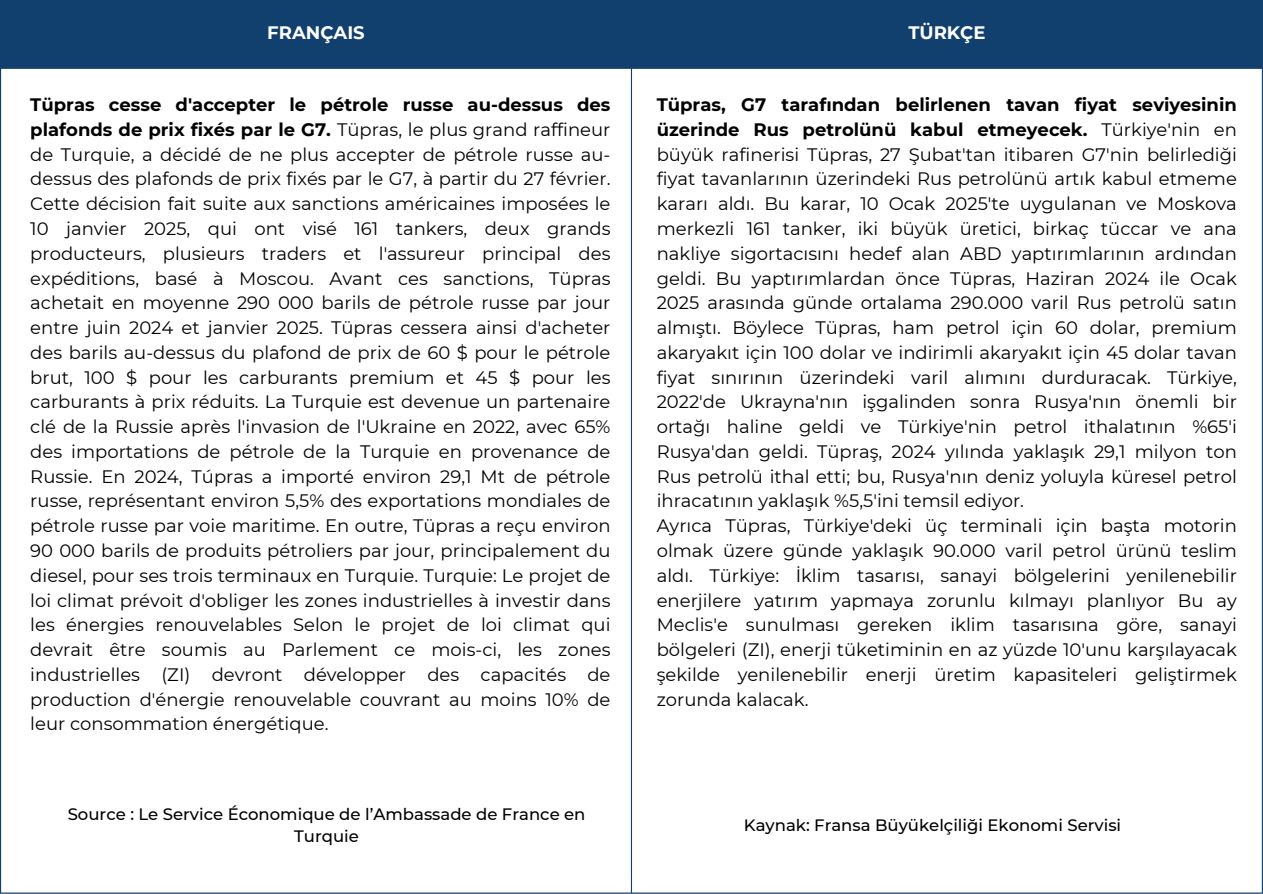
<style>
.page{position:relative;width:1263px;height:894px;background:#fff}
.page>*{position:absolute;margin:0;border:0;box-sizing:border-box;transform-origin:0 0}
.t1{font:18px/24.8px "Montserrat";color:#000;text-align:justify}
.t2{font:700 18px "Montserrat";color:#fff}
.t3{font:500 16.5px/22.5px "Montserrat";color:#000;text-align:center}
.s1{font-weight:700}
</style>
<div class="page">
<div style="left:1px;top:1px;width:1261px;height:67px;background:#11406f"></div>
<hr style="left:0;top:1px;width:1px;height:891px;background:#11406f">
<hr style="left:631px;top:1px;width:1px;height:891px;background:#11406f">
<hr style="left:1262px;top:1px;width:1px;height:891px;background:#11406f">
<hr style="left:0;top:0;width:1263px;height:1px;background:#11406f">
<hr style="left:0;top:68px;width:1263px;height:1px;background:#11406f">
<hr style="left:0;top:892px;width:1263px;height:1px;background:#11406f">
<p class="t2" style="left:267px;top:22px;width:99px">FRANÇAIS</p>
<p class="t2" style="left:908px;top:22px;width:79px">TÜRKÇE</p>
<p class="t1" style="left:30px;top:92px;width:582px"><span class="s1">Tüpras cesse d'accepter le pétrole russe au-dessus des plafonds de prix fixés par le G7.</span> Tüpras, le plus grand raffineur de Turquie, a décidé de ne plus accepter de pétrole russe au&shy;dessus des plafonds de prix fixés par le G7, à partir du 27 février.<br>Cette décision fait suite aux sanctions américaines imposées le 10 janvier 2025, qui ont visé 161 tankers, deux grands producteurs, plusieurs traders et l'assureur principal des expéditions, basé à Moscou. Avant ces sanctions, Tüpras achetait en moyenne 290 000 barils de pétrole russe par jour entre juin 2024 et janvier 2025. Tüpras cessera ainsi d'acheter des barils au-dessus du plafond de prix de 60 $ pour le pétrole brut, 100 $ pour les carburants premium et 45 $ pour les carburants à prix réduits. La Turquie est devenue un partenaire clé de la Russie après l'invasion de l'Ukraine en 2022, avec 65% des importations de pétrole de la Turquie en provenance de Russie. En 2024, Túpras a importé environ 29,1 Mt de pétrole russe, représentant environ 5,5% des exportations mondiales de pétrole russe par voie maritime. En outre, Tüpras a reçu environ 90 000 barils de produits pétroliers par jour, principalement du diesel, pour ses trois terminaux en Turquie. Turquie: Le projet de loi climat prévoit d'obliger les zones industrielles à investir dans les énergies renouvelables Selon le projet de loi climat qui devrait être soumis au Parlement ce mois-ci, les zones industrielles (ZI) devront développer des capacités de production d'énergie renouvelable couvrant au moins 10% de leur consommation énergétique.</p>
<p class="t3" style="left:68px;top:802px;width:519px">Source : Le Service Économique de l’Ambassade de France en<br>Turquie</p>
<h1 class="t1" style="left:657px;top:92px;width:582px"><span class="s1">Tüpras, G7 tarafından belirlenen tavan fiyat seviyesinin üzerinde Rus petrolünü kabul etmeyecek.</span> Türkiye'nin en büyük rafinerisi Tüpras, 27 Şubat'tan itibaren G7'nin belirlediği fiyat tavanlarının üzerindeki Rus petrolünü artık kabul etmeme kararı aldı. Bu karar, 10 Ocak 2025'te uygulanan ve Moskova merkezli 161 tanker, iki büyük üretici, birkaç tüccar ve ana nakliye sigortacısını hedef alan ABD yaptırımlarının ardından geldi. Bu yaptırımlardan önce Tüpras, Haziran 2024 ile Ocak 2025 arasında günde ortalama 290.000 varil Rus petrolü satın almıştı. Böylece Tüpras, ham petrol için 60 dolar, premium akaryakıt için 100 dolar ve indirimli akaryakıt için 45 dolar tavan fiyat sınırının üzerindeki varil alımını durduracak. Türkiye, 2022'de Ukrayna'nın işgalinden sonra Rusya'nın önemli bir ortağı haline geldi ve Türkiye'nin petrol ithalatının %65'i Rusya'dan geldi. Tüpraş, 2024 yılında yaklaşık 29,1 milyon ton Rus petrolü ithal etti; bu, Rusya'nın deniz yoluyla küresel petrol ihracatının yaklaşık %5,5'ini temsil ediyor.</h1>
<h1 class="t1" style="left:657px;top:513px;width:582px">Ayrıca Tüpras, Türkiye'deki üç terminali için başta motorin olmak üzere günde yaklaşık 90.000 varil petrol ürünü teslim aldı. Türkiye: İklim tasarısı, sanayi bölgelerini yenilenebilir enerjilere yatırım yapmaya zorunlu kılmayı planlıyor Bu ay Meclis'e sunulması gereken iklim tasarısına göre, sanayi bölgeleri (ZI), enerji tüketiminin en az yüzde 10'unu karşılayacak şekilde yenilenebilir enerji üretim kapasiteleri geliştirmek zorunda kalacak.</h1>
<p class="t3" style="left:744px;top:813px;width:379px">Kaynak: Fransa Büyükelçiliği Ekonomi Servisi</p>
</div>
